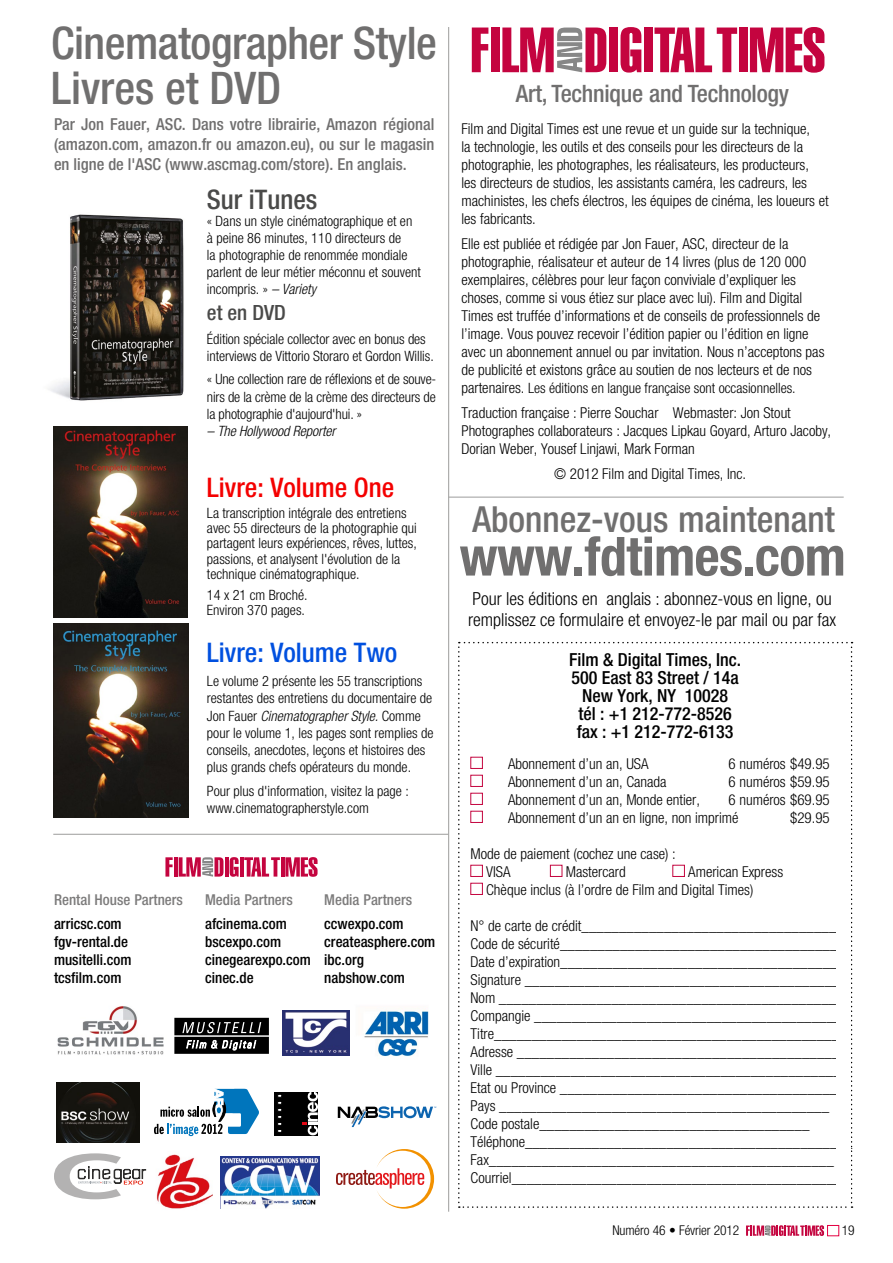
<style>
.page{position:relative;width:893px;height:1263px;background:#fff}
.page>*{position:absolute;margin:0;border:0;box-sizing:border-box;transform-origin:0 0}
.t1{font:700 condensed 54px "Helvetica Neue";letter-spacing:-.01em;color:#706f6f}
.t2{font:500 condensed 45px/45px "Helvetica Neue LT Std";letter-spacing:-.01em;color:#706f6f}
.t3{font:500 condensed 36px "Helvetica Neue LT Std";color:#706f6f}
.t4{font:500 condensed 27px "Helvetica Neue LT Std";color:#f40000}
.t5{font:500 condensed 27px "Helvetica Neue LT Std";color:#0050df}
.t6{font:500 condensed 27px "Helvetica Neue LT Std";color:#4a4a49}
.t7{font:500 condensed 24px "Helvetica Neue LT Std";letter-spacing:-.01em;color:#706f6f}
.t8{font:500 condensed 21px "Helvetica Neue LT Std";color:#4a4a49}
.t9{font:300 condensed 18px/21.6px "Helvetica Neue LT Std";color:#000}
.t10{font:500 condensed 18px/18px "Helvetica Neue LT Std";color:#000;text-align:center}
.t11{font:500 condensed 16.5px/19.8px "Helvetica Neue LT Std";color:#706f6f;text-align:justify}
.t12{font:300 condensed 15px/18px "Helvetica Neue LT Std";color:#000}
.t13{font:500 condensed 15px/18px "Helvetica Neue LT Std";color:#000}
.t14{font:500 condensed 15px "Helvetica Neue LT Std";color:#7c7b7b}
.t15{font:300 condensed 14.25px/17.1px "Helvetica Neue LT Std";color:#000}
.t16{font:italic 300 condensed 14.25px "Helvetica Neue LT Std";letter-spacing:-.005em;color:#000}
.t17{font:300 condensed 13.5px "Helvetica Neue LT Std";letter-spacing:-.01em;color:#000}
.s1{font-style:italic}
.s2{font-size:15px}
</style>
<div class="page">
<svg style="left:746px;top:1225px;width:78px;height:11px"></svg>
<div style="left:827px;top:1225px;width:12px;height:11px;border:1px solid #e40042"></div>
<svg style="left:472px;top:28px;width:16px;height:44px"></svg>
<div style="left:491px;top:28px;width:9px;height:44px;background:#c4043f"></div>
<div style="left:609px;top:28px;width:9px;height:44px;background:#c4043f"></div>
<svg style="left:620px;top:27px;width:21px;height:46px"></svg>
<div style="left:644px;top:28px;width:9px;height:44px;background:#c4043f"></div>
<svg style="left:654px;top:28px;width:83px;height:44px"></svg>
<div style="left:739px;top:28px;width:9px;height:44px;background:#c4043f"></div>
<svg style="left:750px;top:27px;width:74px;height:46px"></svg>
<svg style="left:502px;top:28px;width:104px;height:44px"></svg>
<hr style="left:448px;top:27px;width:1px;height:1185px;background:#9d9d9c">
<svg style="left:54px;top:1153px;width:92px;height:46px"></svg>
<img style="left:156px;top:1154px;width:57px;height:55px">
<svg style="left:336px;top:1149px;width:98px;height:60px"></svg>
<div style="left:275px;top:1092px;width:43px;height:43px;background:#000"></div>
<svg style="left:278px;top:1094px;width:4px;height:38px"></svg>
<svg style="left:302px;top:1092px;width:16px;height:43px"></svg>
<svg style="left:154px;top:1089px;width:105px;height:47px"></svg>
<img style="left:220px;top:1156px;width:100px;height:53px">
<img style="left:56px;top:1083px;width:83px;height:60px">
<svg style="left:338px;top:1106px;width:98px;height:21px"></svg>
<img style="left:282px;top:1010px;width:68px;height:46px">
<img style="left:57px;top:1006px;width:107px;height:49px">
<img style="left:364px;top:1011px;width:65px;height:45px">
<div style="left:173px;top:1016px;width:97px;height:39px;background:#cecece"></div>
<svg style="left:174px;top:1018px;width:95px;height:36px;background:#333"></svg>
<img style="left:49px;top:214px;width:135px;height:187px">
<img style="left:53px;top:624px;width:135px;height:193px">
<img style="left:53px;top:426px;width:134px;height:192px">
<hr style="left:53px;top:834px;width:395px;height:1px;background:#9d9d9c">
<svg style="left:165px;top:857px;width:8px;height:19px"></svg>
<hr style="left:174px;top:857px;width:3px;height:19px;background:#c4043f">
<hr style="left:225px;top:857px;width:3px;height:19px;background:#c4043f">
<svg style="left:230px;top:857px;width:88px;height:20px"></svg>
<svg style="left:179px;top:857px;width:44px;height:20px"></svg>
<svg style="left:458px;top:642px;width:394px;height:566px"></svg>
<div style="left:836px;top:680px;width:15px;height:521px;background:#fff"></div>
<hr style="left:449px;top:497px;width:395px;height:1px;background:#9d9d9c">
<h2 class="t2" style="left:51px;top:20px;width:387px">Cinematographer Style<br>Livres et DVD</h2>
<p class="t11" style="left:54px;top:114px;width:382px">Par Jon Fauer, ASC. Dans votre librairie, Amazon régional (amazon.com, amazon.fr ou amazon.eu), ou sur le magasin en ligne de l'ASC (www.ascmag.com/store). En anglais.</p>
<h3 class="t6" style="left:207px;top:183px;width:112px">Sur iTunes</h3>
<p class="t15" style="left:207px;top:212px;width:215px">« Dans un style cinématographique et en à peine 86 minutes, 110 directeurs de<br>la photographie de renommée mondiale parlent de leur métier méconnu et souvent incompris. » <span class="s1">– Variety</span></p>
<h3 class="t8" style="left:207px;top:300px;width:80px">et en DVD</h3>
<p class="t15" style="left:207px;top:330px;width:228px">Édition spéciale collector avec en bonus des interviews de Vittorio Storaro et Gordon Willis.</p>
<p class="t15" style="left:207px;top:371px;width:231px;text-align:justify">« Une collection rare de réflexions et de souve&shy;nirs de la crème de la crème des directeurs de la photographie d'aujourd'hui. »</p>
<p class="t16" style="left:207px;top:423px;width:130px">– The Hollywood Reporter</p>
<h3 class="t4" style="left:207px;top:471px;width:189px">Livre: Volume One</h3>
<p class="t15" style="left:207px;top:506px;width:211px;line-height:15px">La transcription intégrale des entretiens avec 55 directeurs de la photographie qui partagent leurs expériences, rêves, luttes, passions, et analysent l'évolution de la technique cinématographique.</p>
<p class="t15" style="left:207px;top:588px;width:102px;line-height:15px">14 x 21 cm Broché.<br>Environ 370 pages.</p>
<h3 class="t5" style="left:207px;top:637px;width:192px">Livre: Volume Two</h3>
<p class="t15" style="left:207px;top:673px;width:228px">Le volume 2 présente les 55 transcriptions restantes des entretiens du documentaire de Jon Fauer <span class="s1">Cinematographer Style.</span> Comme pour le volume 1, les pages sont remplies de conseils, anecdotes, leçons et histoires des plus grands chefs opérateurs du monde.</p>
<p class="t15" style="left:207px;top:782px;width:203px">Pour plus d'information, visitez la page : www.cinematographerstyle.com</p>
<p class="t14" style="left:54px;top:890px;width:131px">Rental House Partners</p>
<p class="t13" style="left:54px;top:915px;width:79px">arricsc.com fgv-rental.de musitelli.com tcsfilm.com</p>
<p class="t14" style="left:205px;top:890px;width:89px">Media Partners</p>
<p class="t13" style="left:205px;top:915px;width:107px">afcinema.com bscexpo.com cinegearexpo.com cinec.de</p>
<p class="t14" style="left:324px;top:890px;width:89px">Media Partners</p>
<p class="t13" style="left:324px;top:915px;width:113px">ccwexpo.com createasphere.com ibc.org nabshow.com</p>
<h3 class="t7" style="left:516px;top:80px;width:275px">Art, Technique and Technology</h3>
<p class="t12" style="left:461px;top:120px;width:369px">Film and Digital Times est une revue et un guide sur la technique,<br>la technologie, les outils et des conseils pour les directeurs de la photographie, les photographes, les réalisateurs, les producteurs,<br>les directeurs de studios, les assistants caméra, les cadreurs, les machinistes, les chefs électros, les équipes de cinéma, les loueurs et les fabricants.</p>
<p class="t12" style="left:461px;top:235px;width:365px">Elle est publiée et rédigée par Jon Fauer, ASC, directeur de la photographie, réalisateur et auteur de 14 livres (plus de 120 000 exemplaires, célèbres pour leur façon conviviale d’expliquer les choses, comme si vous étiez sur place avec lui). Film and Digital Times est truffée d’informations et de conseils de professionnels de l’image. Vous pouvez recevoir l’édition papier ou l’édition en ligne avec un abonnement annuel ou par invitation. Nous n’acceptons pas de publicité et existons grâce au soutien de nos lecteurs et de nos</p>
<p class="t15" style="left:461px;top:379px;width:336px"><span class="s2">partenaires.</span> Les éditions en langue française sont occasionnelles.</p>
<p class="t12" style="left:461px;top:403px;width:371px">Traduction française : Pierre Souchar Webmaster: Jon Stout<br>Photographes collaborateurs : Jacques Lipkau Goyard, Arturo Jacoby,<br>Dorian Weber, Yousef Linjawi, Mark Forman</p>
<p class="t12" style="left:554px;top:464px;width:193px">© 2012 Film and Digital Times, Inc.</p>
<h3 class="t3" style="left:473px;top:498px;width:364px">Abonnez-vous maintenant</h3>
<h1 class="t1" style="left:460px;top:511px;width:388px">www.fdtimes.com</h1>
<p class="t9" style="left:468px;top:587px;width:369px">Pour les éditions en anglais : abonnez-vous en ligne, ou remplissez ce formulaire et envoyez-le par mail ou par fax</p>
<p class="t10" style="left:569px;top:651px;width:174px">Film &amp; Digital Times, Inc.<br>500 East 83 Street / 14a<br>New York, NY 10028<br>tél : +1 212-772-8526 fax : +1 212-772-6133</p>
<p class="t12" style="left:508px;top:754px;width:142px">Abonnement d’un an, USA</p>
<p class="t12" style="left:729px;top:754px;width:103px">6 numéros $49.95</p>
<p class="t12" style="left:508px;top:772px;width:160px">Abonnement d’un an, Canada</p>
<p class="t12" style="left:729px;top:772px;width:103px">6 numéros $59.95</p>
<p class="t12" style="left:508px;top:790px;width:193px">Abonnement d’un an, Monde entier,</p>
<p class="t12" style="left:508px;top:790px;width:323px;text-indent:220px">6 numéros $69.95<br>Abonnement d’un an en ligne, non imprimé</p>
<p class="t12" style="left:790px;top:808px;width:41px">$29.95</p>
<p class="t12" style="left:486px;top:844px;width:191px;text-indent:-16px">Mode de paiement (cochez une case) :<br>VISA</p>
<p class="t12" style="left:486px;top:862px;width:298px;text-indent:202px">American Express<br>Chèque inclus (à l’ordre de Film and Digital Times)</p>
<p class="t12" style="left:471px;top:916px;width:383px">N° de carte de crédit___________________________________ Code de sécurité_____________________________________ Date d’expiration_____________________________________ Signature ___________________________________________ Nom ______________________________________________ Compangie __________________________________________ Titre______________________________________________ Adresse ___________________________________________ Ville ______________________________________________ Etat ou Province ______________________________________ Pays ____________________________________________ Code postale____________________________________ Téléphone____________________________________________ Fax______________________________________________ Courriel____________________________________________</p>
<p class="t12" style="left:566px;top:862px;width:62px">Mastercard</p>
<p class="t17" style="left:612px;top:1222px;width:128px">Numéro 46 • Février 2012</p>
<p class="t17" style="left:842px;top:1222px;width:14px">19</p>
</div>
